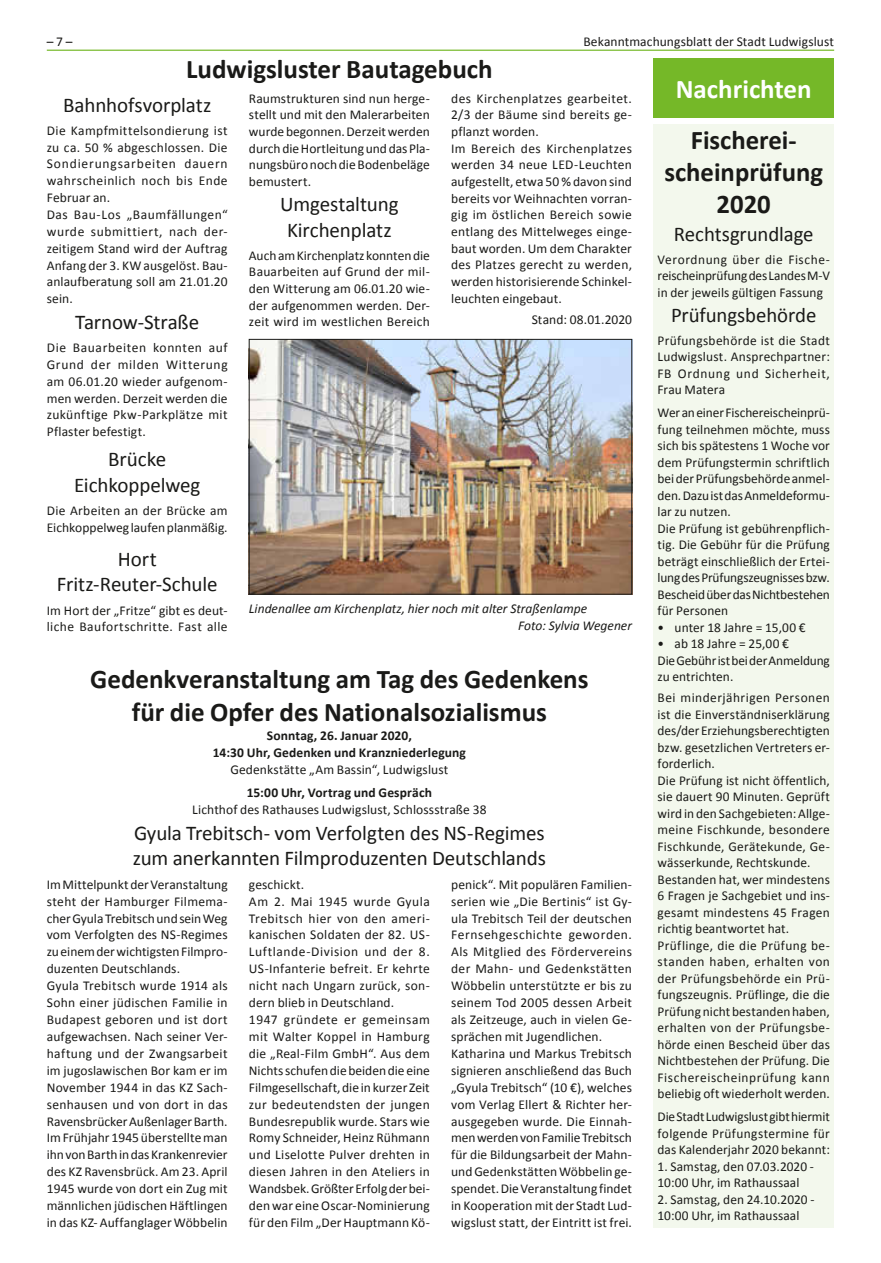
<style>
.page{position:relative;width:881px;height:1263px;background:#fff}
.page>*{position:absolute;margin:0;border:0;box-sizing:border-box;transform-origin:0 0}
.t1{font:700 27px/32.4px "Calibri";color:#1a1a18;text-align:center}
.t2{font:700 27px "Calibri";color:#fff}
.t3{font:21px/25.5px "Calibri";letter-spacing:-.005em;color:#1a1a18;text-align:center}
.t4{font:13.5px/17px "Calibri";letter-spacing:.01em;color:#1a1a18}
.t5{font:13.5px/16.8px "Calibri";letter-spacing:.03em;color:#1a1a18}
.t6{font:700 13.5px/17px "Calibri";letter-spacing:.01em;color:#1a1a18;text-align:center}
.t7{font:italic 13.5px/16.5px "Calibri";color:#1a1a18}
</style>
<div class="page">
<hr style="left:47px;top:50px;width:786px;height:1px;background:#75b828">
<div style="left:653px;top:58px;width:180px;height:60px;background:#75b828"></div>
<div style="left:653px;top:124px;width:180px;height:1103px;background:#f3f8ed"></div>
<img style="left:251px;top:341px;width:378px;height:251px">
<div style="left:249px;top:339px;width:382px;height:255px;border:1px solid #1a1a18"></div>
<p class="t4" style="left:47px;top:33px;width:27px">– 7 –</p>
<p class="t4" style="left:583px;top:33px;width:252px">Bekanntmachungsblatt der Stadt Ludwigslust</p>
<h1 class="t2" style="left:675px;top:72px;width:137px">Nachrichten</h1>
<h1 class="t1" style="left:664px;top:123px;width:160px">Fischerei&shy;scheinprüfung<br>2020</h1>
<h2 class="t3" style="left:673px;top:221px;width:141px">Rechtsgrundlage</h2>
<p class="t4" style="left:657px;top:251px;width:174px;line-height:16.5px;text-align:justify">Verordnung über die Fische&shy;reischeinprüfung des Landes M-V in der jeweils gültigen Fassung</p>
<h2 class="t3" style="left:670px;top:302px;width:147px">Prüfungsbehörde</h2>
<p class="t4" style="left:657px;top:332px;width:174px;line-height:16.5px;text-align:justify">Prüfungsbehörde ist die Stadt Ludwigslust. Ansprechpartner:<br>FB Ordnung und Sicherheit, Frau Matera</p>
<p class="t4" style="left:657px;top:405px;width:174px;line-height:16.5px">Wer an einer Fischereischeinprü&shy;fung teilnehmen möchte, muss sich bis spätestens 1 Woche vor dem Prüfungstermin schriftlich bei der Prüfungsbehörde anmel&shy;den. Dazu ist das Anmeldeformu&shy;lar zu nutzen.<br>Die Prüfung ist gebührenpflich&shy;tig. Die Gebühr für die Prüfung beträgt einschließlich der Ertei&shy;lung des Prüfungszeugnisses bzw.<br>Bescheid über das Nichtbestehen für Personen</p>
<p class="t4" style="left:657px;top:619px;width:149px">• unter 18 Jahre = 15,00 €</p>
<p class="t4" style="left:657px;top:636px;width:174px;line-height:16.5px">• ab 18 Jahre = 25,00 €<br>Die Gebühr ist bei der Anmeldung zu entrichten.</p>
<p class="t4" style="left:657px;top:689px;width:174px;line-height:16.5px">Bei minderjährigen Personen ist die Einverständniserklärung des/der Erziehungsberechtigten bzw. gesetzlichen Vertreters er&shy;forderlich.<br>Die Prüfung ist nicht öffentlich, sie dauert 90 Minuten. Geprüft wird in den Sachgebieten: Allge&shy;meine Fischkunde, besondere<br>Fischkunde, Gerätekunde, Ge&shy;wässerkunde, Rechtskunde.<br>Bestanden hat, wer mindestens<br>6 Fragen je Sachgebiet und ins&shy;gesamt mindestens 45 Fragen richtig beantwortet hat.<br>Prüflinge, die die Prüfung be&shy;standen haben, erhalten von der Prüfungsbehörde ein Prü&shy;fungszeugnis. Prüflinge, die die<br>Prüfung nicht bestanden haben, erhalten von der Prüfungsbe&shy;hörde einen Bescheid über das<br>Nichtbestehen der Prüfung. Die<br>Fischereischeinprüfung kann beliebig oft wiederholt werden.</p>
<p class="t4" style="left:657px;top:1109px;width:174px;line-height:16.5px;text-align:justify">Die Stadt Ludwigslust gibt hiermit folgende Prüfungstermine für das Kalenderjahr 2020 bekannt:</p>
<p class="t4" style="left:657px;top:1158px;width:158px;line-height:16.5px">1. Samstag, den 07.03.2020 -<br>10:00 Uhr, im Rathaussaal</p>
<p class="t4" style="left:657px;top:1191px;width:158px;line-height:16.5px">2. Samstag, den 24.10.2020 -<br>10:00 Uhr, im Rathaussaal</p>
<h1 class="t1" style="left:186px;top:52px;width:308px">Ludwigsluster Bautagebuch</h1>
<h2 class="t3" style="left:63px;top:92px;width:149px">Bahnhofsvorplatz</h2>
<p class="t5" style="left:47px;top:122px;width:182px">Die Kampfmittelsondierung ist zu ca. 50 % abgeschlossen. Die<br>Sondierungsarbeiten dauern wahrscheinlich noch bis Ende<br>Februar an.<br>Das Bau-Los „Baumfällungen“ wurde submittiert, nach der&shy;zeitigem Stand wird der Auftrag<br>Anfang der 3. KW ausgelöst. Bau&shy;anlaufberatung soll am 21.01.20 sein.</p>
<h2 class="t3" style="left:75px;top:309px;width:125px">Tarnow-Straße</h2>
<p class="t4" style="left:47px;top:339px;width:182px;text-align:justify">Die Bauarbeiten konnten auf Grund der milden Witterung am 06.01.20 wieder aufgenom&shy;men werden. Derzeit werden die zukünftige Pkw-Parkplätze mit Pflaster befestigt.</p>
<h2 class="t3" style="left:74px;top:446px;width:128px">Brücke<br>Eichkoppelweg</h2>
<p class="t4" style="left:47px;top:502px;width:182px">Die Arbeiten an der Brücke am<br>Eichkoppelweg laufen planmäßig.</p>
<h2 class="t3" style="left:57px;top:546px;width:162px">Hort<br>Fritz-Reuter-Schule</h2>
<p class="t4" style="left:47px;top:602px;width:182px">Im Hort der „Fritze“ gibt es deut&shy;liche Baufortschritte. Fast alle</p>
<p class="t4" style="left:249px;top:90px;width:182px;text-align:justify">Raumstrukturen sind nun herge&shy;stellt und mit den Malerarbeiten wurde begonnen. Derzeit werden durch die Hortleitung und das Pla&shy;nungsbüro noch die Bodenbeläge bemustert.</p>
<h2 class="t3" style="left:280px;top:192px;width:120px">Umgestaltung<br>Kirchenplatz</h2>
<p class="t4" style="left:249px;top:247px;width:182px;text-align:justify">Auch am Kirchenplatz konnten die Bauarbeiten auf Grund der mil&shy;den Witterung am 06.01.20 wie&shy;der aufgenommen werden. Der&shy;zeit wird im westlichen Bereich</p>
<p class="t4" style="left:451px;top:90px;width:182px">des Kirchenplatzes gearbeitet.<br>2/3 der Bäume sind bereits ge&shy;pflanzt worden.<br>Im Bereich des Kirchenplatzes werden 34 neue LED-Leuchten aufgestellt, etwa 50 % davon sind bereits vor Weihnachten vorran&shy;gig im östlichen Bereich sowie entlang des Mittelweges einge&shy;baut worden. Um dem Charakter des Platzes gerecht zu werden, werden historisierende Schinkel&shy;leuchten eingebaut.</p>
<p class="t4" style="left:531px;top:311px;width:102px">Stand: 08.01.2020</p>
<p class="t7" style="left:518px;top:600px;width:115px;text-indent:-269px">Lindenallee am Kirchenplatz, hier noch mit alter Straßenlampe<br>Foto: Sylvia Wegener</p>
<h1 class="t1" style="left:90px;top:662px;width:499px;line-height:32.8px">Gedenkveranstaltung am Tag des Gedenkens für die Opfer des Nationalsozialismus</h1>
<p class="t6" style="left:213px;top:727px;width:255px">Sonntag, 26. Januar 2020,<br>14:30 Uhr, Gedenken und Kranzniederlegung</p>
<p class="t4" style="left:230px;top:761px;width:219px">Gedenkstätte „Am Bassin“, Ludwigslust</p>
<p class="t6" style="left:246px;top:784px;width:187px">15:00 Uhr, Vortrag und Gespräch</p>
<p class="t4" style="left:192px;top:801px;width:295px">Lichthof des Rathauses Ludwigslust, Schlossstraße 38</p>
<h2 class="t3" style="left:133px;top:820px;width:414px;text-align:left">Gyula Trebitsch- vom Verfolgten des NS-Regimes zum anerkannten Filmproduzenten Deutschlands</h2>
<p class="t4" style="left:47px;top:876px;width:182px">Im Mittelpunkt der Veranstaltung steht der Hamburger Filmema&shy;cher Gyula Trebitsch und sein Weg vom Verfolgten des NS-Regimes zu einem der wichtigsten Filmpro&shy;duzenten Deutschlands.<br>Gyula Trebitsch wurde 1914 als<br>Sohn einer jüdischen Familie in<br>Budapest geboren und ist dort aufgewachsen. Nach seiner Ver&shy;haftung und der Zwangsarbeit im jugoslawischen Bor kam er im<br>November 1944 in das KZ Sach&shy;senhausen und von dort in das<br>Ravensbrücker Außenlager Barth.<br>Im Frühjahr 1945 überstellte man ihn von Barth in das Krankenrevier des KZ Ravensbrück. Am 23. April<br>1945 wurde von dort ein Zug mit männlichen jüdischen Häftlingen in das KZ- Auffanglager Wöbbelin</p>
<p class="t4" style="left:249px;top:876px;width:182px">geschickt.<br>Am 2. Mai 1945 wurde Gyula<br>Trebitsch hier von den ameri&shy;kanischen Soldaten der 82. US-<br>Luftlande-Division und der 8.<br>US-Infanterie befreit. Er kehrte nicht nach Ungarn zurück, son&shy;dern blieb in Deutschland.<br>1947 gründete er gemeinsam mit Walter Koppel in Hamburg die „Real-Film GmbH“. Aus dem<br>Nichts schufen die beiden die eine<br>Filmgesellschaft, die in kurzer Zeit zur bedeutendsten der jungen<br>Bundesrepublik wurde. Stars wie<br>Romy Schneider, Heinz Rühmann und Liselotte Pulver drehten in diesen Jahren in den Ateliers in<br>Wandsbek. Größter Erfolg der bei&shy;den war eine Oscar-Nominierung für den Film „Der Hauptmann Kö-</p>
<p class="t4" style="left:451px;top:876px;width:182px">penick“. Mit populären Familien&shy;serien wie „Die Bertinis“ ist Gy&shy;ula Trebitsch Teil der deutschen<br>Fernsehgeschichte geworden.<br>Als Mitglied des Fördervereins der Mahn- und Gedenkstätten<br>Wöbbelin unterstützte er bis zu seinem Tod 2005 dessen Arbeit als Zeitzeuge, auch in vielen Ge&shy;sprächen mit Jugendlichen.<br>Katharina und Markus Trebitsch signieren anschließend das Buch „Gyula Trebitsch“ (10 €), welches vom Verlag Ellert &amp; Richter her&shy;ausgegeben wurde. Die Einnah&shy;men werden von Familie Trebitsch für die Bildungsarbeit der Mahn&shy;und Gedenkstätten Wöbbelin ge&shy;spendet. Die Veranstaltung findet in Kooperation mit der Stadt Lud&shy;wigslust statt, der Eintritt ist frei.</p>
</div>
